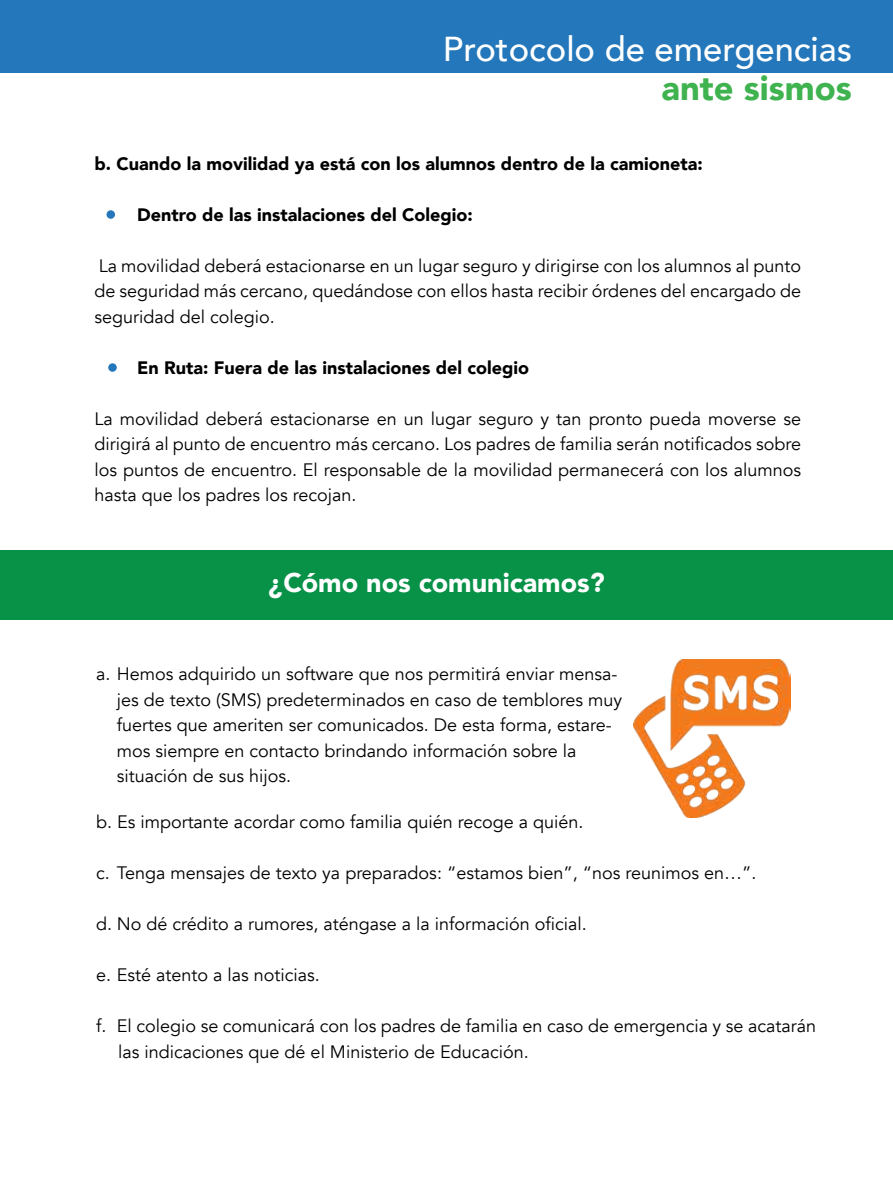
<style>
.page{position:relative;width:893px;height:1192px;background:#fff}
.page>*{position:absolute;margin:0;border:0;box-sizing:border-box;transform-origin:0 0}
.t1{font:500 34.5px "Avenir";color:#fff}
.t2{font:900 34.5px "Avenir";color:#3fb34f}
.t3{font:900 27px "Avenir";color:#fff}
.t4{font:18px/25.5px "Avenir";color:#000}
.t5{font:900 18px "Avenir";color:#000}
.s1{color:#fff}
</style>
<div class="page">
<div style="left:0;top:550px;width:893px;height:70px;background:#079248"></div>
<div style="left:106px;top:210px;width:9px;height:9px;background:#2377ba;border-radius:50%"></div>
<div style="left:108px;top:363px;width:9px;height:9px;background:#2377ba;border-radius:50%"></div>
<div style="left:0;top:0;width:893px;height:73px;background:#2377ba"></div>
<img style="left:634px;top:660px;width:156px;height:157px">
<h1 class="t1" style="left:443px;top:19px;width:411px">Protocolo de emergencias</h1>
<h1 class="t2" style="left:662px;top:59px;width:192px">ante sismos</h1>
<p class="t5" style="left:94px;top:148px;width:610px">b. Cuando la movilidad ya está con los alumnos dentro de la camioneta:</p>
<p class="t5" style="left:94px;top:199px;width:380px"><span class="s1">-</span> Dentro de las instalaciones del Colegio:</p>
<p class="t4" style="left:94px;top:253px;width:708px;text-align:justify">La movilidad deberá estacionarse en un lugar seguro y dirigirse con los alumnos al punto de seguridad más cercano, quedándose con ellos hasta recibir órdenes del encargado de seguridad del colegio.</p>
<p class="t5" style="left:94px;top:352px;width:436px"><span class="s1">-</span> En Ruta: Fuera de las instalaciones del colegio</p>
<p class="t4" style="left:94px;top:406px;width:708px;text-align:justify">La movilidad deberá estacionarse en un lugar seguro y tan pronto pueda moverse se dirigirá al punto de encuentro más cercano. Los padres de familia serán notificados sobre los puntos de encuentro. El responsable de la movilidad permanecerá con los alumnos hasta que los padres los recojan.</p>
<h2 class="t3" style="left:268px;top:560px;width:338px">¿Cómo nos comunicamos?</h2>
<p class="t4" style="left:117px;top:662px;width:507px;text-indent:-21px">a. Hemos adquirido un software que nos permitirá enviar mensa&shy;jes de texto (SMS) predeterminados en caso de temblores muy fuertes que ameriten ser comunicados. De esta forma, estare&shy;mos siempre en contacto brindando información sobre la situación de sus hijos.</p>
<p class="t4" style="left:96px;top:810px;width:489px">b. Es importante acordar como familia quién recoge a quién.</p>
<p class="t4" style="left:96px;top:861px;width:662px">c. Tenga mensajes de texto ya preparados: “estamos bien”, “nos reunimos en…”.</p>
<p class="t4" style="left:96px;top:912px;width:492px">d. No dé crédito a rumores, aténgase a la información oficial.</p>
<p class="t4" style="left:96px;top:963px;width:225px">e. Esté atento a las noticias.</p>
<p class="t4" style="left:118px;top:1014px;width:699px;text-indent:-22px">f. El colegio se comunicará con los padres de familia en caso de emergencia y se acatarán las indicaciones que dé el Ministerio de Educación.</p>
</div>
